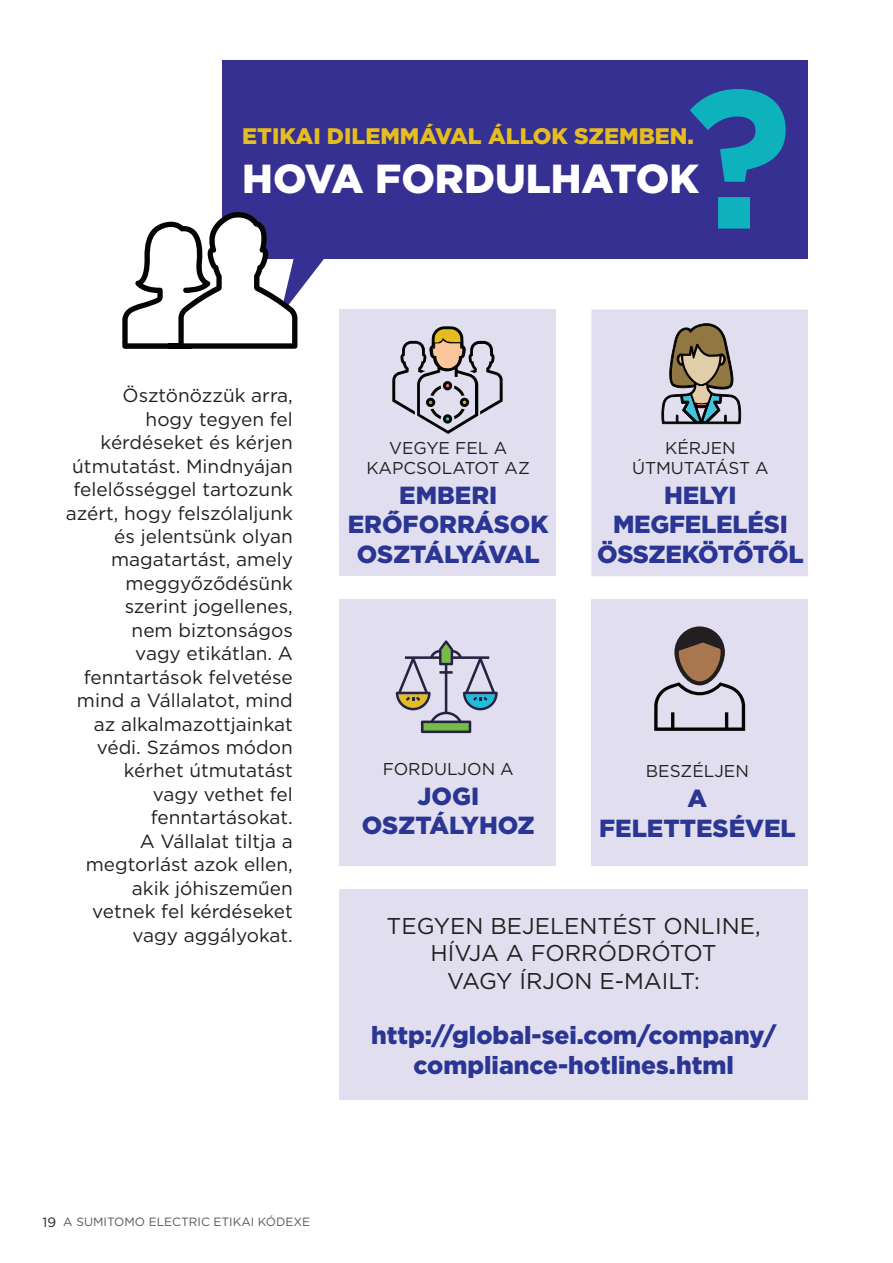
<style>
.page{position:relative;width:893px;height:1263px;background:#fff}
.page>*{position:absolute;margin:0;border:0;box-sizing:border-box;transform-origin:0 0}
.t1{font:900 40.5px "Gotham";color:#fff}
.t2{font:900 24.75px/29.7px "Gotham";color:#2a3594;text-align:center}
.t3{font:22.8px/27.5px "Gotham";color:#231f20;text-align:center}
.t4{font:900 22.5px "Gotham";color:#e6bd20}
.BODY{font:19.05px/23.4px "Gotham";color:#231f20;text-align:right}
.t5{font:17.1px/20.5px "Gotham";color:#231f20;text-align:center}
.t6{font:12px "Gotham";color:#57585a}
.s1{font-size:13.5px;color:#231f20}
</style>
<div class="page">
<div style="left:339px;top:309px;width:217px;height:267px;background:#e1dfef"></div>
<svg style="left:392px;top:326px;width:111px;height:108px"></svg>
<div style="left:591px;top:309px;width:217px;height:267px;background:#e1dfef"></div>
<svg style="left:661px;top:323px;width:80px;height:101px;background:#97938a"></svg>
<div style="left:339px;top:599px;width:217px;height:267px;background:#e1dfef"></div>
<svg style="left:396px;top:640px;width:102px;height:93px"></svg>
<div style="left:591px;top:599px;width:217px;height:267px;background:#e1dfef"></div>
<svg style="left:654px;top:626px;width:91px;height:105px"></svg>
<div style="left:339px;top:889px;width:469px;height:210px;background:#e1dfef"></div>
<div style="left:223px;top:60px;width:585px;height:199px;background:#353092"></div>
<svg style="left:690px;top:89px;width:96px;height:140px"></svg>
<svg style="left:122px;top:212px;width:202px;height:137px"></svg>
<p class="t4" style="left:242px;top:121px;width:453px">ETIKAI DILEMMÁVAL ÁLLOK SZEMBEN.</p>
<p class="t1" style="left:242px;top:151px;width:458px">HOVA FORDULHATOK</p>
<p class="BODY" style="left:66px;top:384px;width:229px">Ösztönözzük arra,<br>hogy tegyen fel kérdéseket és kérjen útmutatást. Mindnyájan felelősséggel tartozunk azért, hogy felszólaljunk és jelentsünk olyan magatartást, amely meggyőződésünk szerint jogellenes,<br>nem biztonságos<br>vagy etikátlan. A fenntartások felvetése mind a Vállalatot, mind az alkalmazottjainkat védi. Számos módon kérhet útmutatást<br>vagy vethet fel fenntartásokat.<br>A Vállalat tiltja a megtorlást azok ellen, akik jóhiszeműen vetnek fel kérdéseket vagy aggályokat.</p>
<p class="t5" style="left:366px;top:437px;width:165px">VEGYE FEL A<br>KAPCSOLATOT AZ</p>
<p class="t2" style="left:348px;top:480px;width:202px">EMBERI<br>ERŐFORRÁSOK<br>OSZTÁLYÁVAL</p>
<p class="t5" style="left:632px;top:437px;width:138px">KÉRJEN<br>ÚTMUTATÁST A</p>
<p class="t2" style="left:597px;top:480px;width:208px">HELYI<br>MEGFELELÉSI<br>ÖSSZEKÖTŐTŐL</p>
<p class="t5" style="left:383px;top:758px;width:133px">FORDULJON A</p>
<p class="t2" style="left:362px;top:781px;width:175px">JOGI<br>OSZTÁLYHOZ</p>
<p class="t5" style="left:646px;top:760px;width:104px">BESZÉLJEN</p>
<p class="t2" style="left:599px;top:783px;width:198px">A<br>FELETTESÉVEL</p>
<p class="t3" style="left:387px;top:912px;width:376px">TEGYEN BEJELENTÉST ONLINE,<br>HÍVJA A FORRÓDRÓTOT<br>VAGY ÍRJON E-MAILT:</p>
<p class="t2" style="left:371px;top:1020px;width:407px">http://global-sei.com/company/ compliance-hotlines.html</p>
<p class="t6" style="left:43px;top:1214px;width:269px"><span class="s1">19</span> A SUMITOMO ELECTRIC ETIKAI KÓDEXE</p>
</div>
